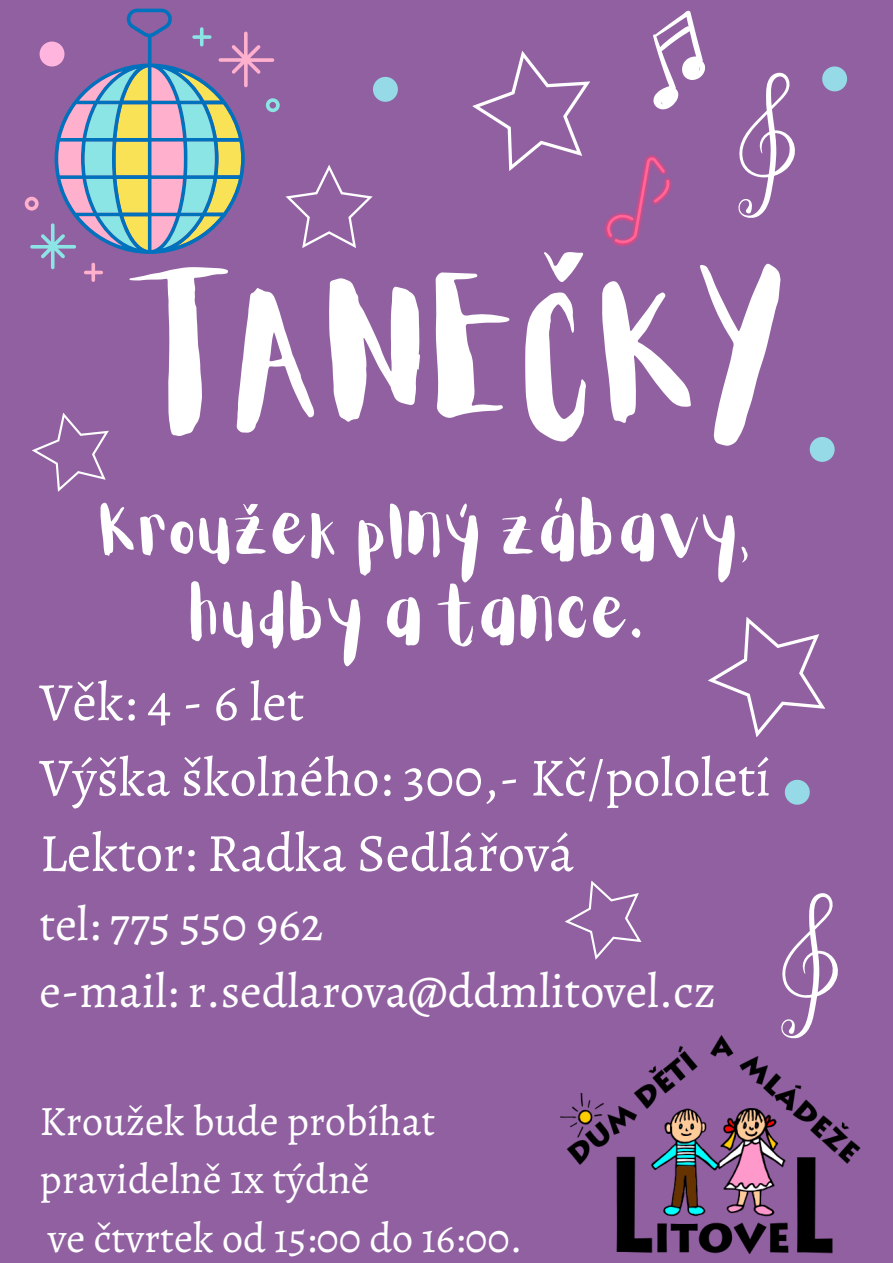
<style>
.page{position:relative;width:893px;height:1263px;background:#9160a1}
.page>*{position:absolute;margin:0;border:0;box-sizing:border-box;transform-origin:0 0}
.t1{font:160.35px "Aloja Extended";color:#fff}
.t2{font:60px/83.8px "Aloja Extended";color:#fff;text-align:center}
.t3{font:54px/75.4px "Alegreya";color:#fff}
.t4{font:48px/67px "Alegreya";color:#fff}
.t5{font:42px/58.5px "Alegreya";color:#fff}
</style>
<div class="page">
<svg style="left:809px;top:437px;width:25px;height:25px"></svg>
<svg style="left:822px;top:66px;width:25px;height:25px"></svg>
<svg style="left:785px;top:780px;width:24px;height:25px"></svg>
<svg style="left:373px;top:77px;width:25px;height:25px"></svg>
<img style="left:560px;top:1036px;width:300px;height:217px">
<svg style="left:708px;top:617px;width:117px;height:120px"></svg>
<svg style="left:285px;top:165px;width:88px;height:83px"></svg>
<svg style="left:126px;top:9px;width:46px;height:18px"></svg>
<svg style="left:25px;top:32px;width:249px;height:250px"></svg>
<svg style="left:738px;top:72px;width:57px;height:146px"></svg>
<svg style="left:472px;top:10px;width:233px;height:237px"></svg>
<svg style="left:32px;top:413px;width:77px;height:79px"></svg>
<svg style="left:565px;top:880px;width:77px;height:80px"></svg>
<svg style="left:769px;top:893px;width:84px;height:152px"></svg>
<h1 class="t1" style="left:152px;top:284px;width:643px">TANEČKY</h1>
<p class="t2" style="left:100px;top:493px;width:655px">Kroužek plný zábavy, hudby a tance.</p>
<p class="t3" style="left:40px;top:664px;width:732px">Věk: 4 - 6 let<br>Výška školného: 300,- Kč/pololetí<br>Lektor: Radka Sedlářová</p>
<p class="t4" style="left:40px;top:890px;width:678px">tel: 775 550 962<br>e-mail: r.sedlarova@ddmlitovel.cz</p>
<p class="t5" style="left:40px;top:1091px;width:485px">Kroužek bude probíhat pravidelně 1x týdně<br>ve čtvrtek od 15:00 do 16:00.</p>
</div>
